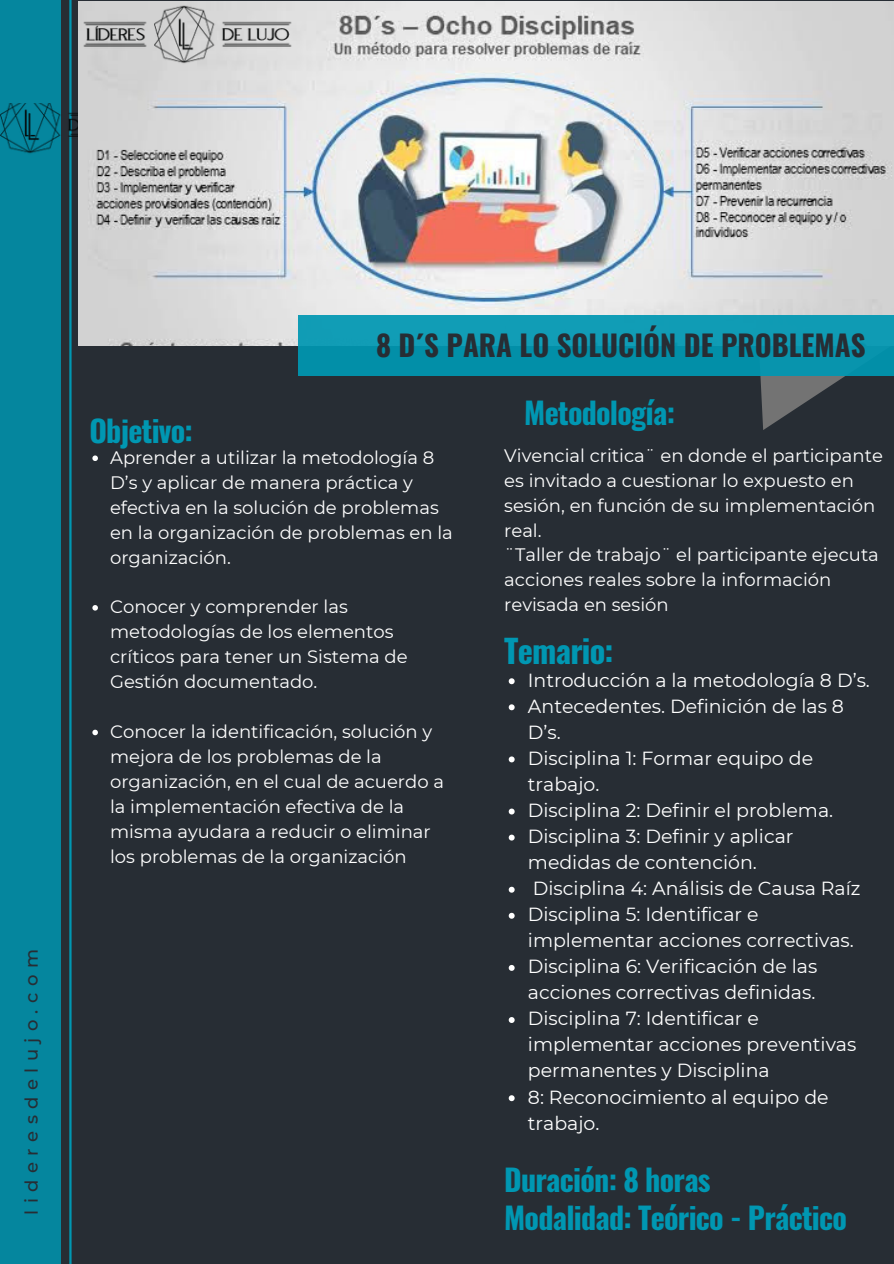
<style>
.page{position:relative;width:894px;height:1264px;background:#fff}
.page>*{position:absolute;margin:0;border:0;box-sizing:border-box;transform-origin:0 0}
.t1{font:700 32.25px "Oswald";letter-spacing:-.025em;color:#0097b2}
.t2{font:700 30px "Oswald";letter-spacing:-.025em;color:#0097b2}
.t3{font:700 28.95px "Oswald";color:#272d34}
.t4{font:18.9px/26.1px "Montserrat";color:#fff}
.t5{font:18px/24.9px "Montserrat";color:#fff}
.t6{font:500 18px "Montserrat";letter-spacing:.355em;color:#272d34}
</style>
<div class="page">
<div style="left:0;top:0;width:893px;height:1263px;background:#272d34"></div>
<hr style="left:69px;top:0;width:3px;height:1263px;background:#0097b2">
<div style="left:0;top:0;width:61px;height:1263px;background:#05869e"></div>
<svg style="left:760px;top:376px;width:85px;height:54px"></svg>
<img style="left:0;top:103px;width:78px;height:54px">
<img style="left:78px;top:2px;width:815px;height:343px">
<img style="left:78px;top:5px;width:225px;height:62px">
<div style="left:298px;top:315px;width:595px;height:61px;background:linear-gradient(to right,#0996af,#0b97b0)"></div>
<svg style="left:92px;top:455px;width:6px;height:6px"></svg>
<svg style="left:92px;top:605px;width:6px;height:5px"></svg>
<svg style="left:92px;top:729px;width:6px;height:6px"></svg>
<svg style="left:508px;top:678px;width:6px;height:6px"></svg>
<svg style="left:508px;top:704px;width:6px;height:6px"></svg>
<svg style="left:508px;top:756px;width:6px;height:6px"></svg>
<svg style="left:508px;top:808px;width:6px;height:6px"></svg>
<svg style="left:508px;top:834px;width:6px;height:6px"></svg>
<svg style="left:508px;top:886px;width:6px;height:6px"></svg>
<svg style="left:508px;top:912px;width:6px;height:6px"></svg>
<svg style="left:508px;top:965px;width:6px;height:5px"></svg>
<svg style="left:508px;top:1017px;width:6px;height:5px"></svg>
<svg style="left:508px;top:1095px;width:6px;height:6px"></svg>
<p class="t6" style="left:20px;top:1214px;width:267px;rotate:-90deg">lideresdelujo.com</p>
<p class="t3" style="left:376px;top:323px;width:491px">8 D´S PARA LO SOLUCIÓN DE PROBLEMAS</p>
<p class="t2" style="left:89px;top:407px;width:105px">Objetivo:</p>
<p class="t5" style="left:110px;top:445px;width:344px">Aprender a utilizar la metodología 8<br>D’s y aplicar de manera práctica y efectiva en la solución de problemas en la organización de problemas en la organización.</p>
<p class="t5" style="left:110px;top:594px;width:299px">Conocer y comprender las metodologías de los elementos críticos para tener un Sistema de<br>Gestión documentado.</p>
<p class="t5" style="left:110px;top:719px;width:335px">Conocer la identificación, solución y mejora de los problemas de la organización, en el cual de acuerdo a la implementación efectiva de la misma ayudara a reducir o eliminar los problemas de la organización</p>
<p class="t2" style="left:524px;top:389px;width:152px">Metodología:</p>
<p class="t5" style="left:504px;top:443px;width:380px">Vivencial critica¨ en donde el participante es invitado a cuestionar lo expuesto en sesión, en función de su implementación real.</p>
<p class="t5" style="left:504px;top:542px;width:376px">¨Taller de trabajo¨ el participante ejecuta acciones reales sobre la información revisada en sesión</p>
<p class="t1" style="left:504px;top:626px;width:111px">Temario:</p>
<p class="t4" style="left:527px;top:666px;width:343px">Introducción a la metodología 8 D’s.</p>
<p class="t4" style="left:527px;top:692px;width:317px">Antecedentes. Definición de las 8<br>D’s.</p>
<p class="t4" style="left:527px;top:745px;width:286px">Disciplina 1: Formar equipo de trabajo.</p>
<p class="t4" style="left:527px;top:797px;width:307px">Disciplina 2: Definir el problema.</p>
<p class="t4" style="left:527px;top:823px;width:267px">Disciplina 3: Definir y aplicar medidas de contención.</p>
<p class="t4" style="left:532px;top:875px;width:329px">Disciplina 4: Análisis de Causa Raíz</p>
<p class="t4" style="left:527px;top:901px;width:327px">Disciplina 5: Identificar e implementar acciones correctivas.</p>
<p class="t4" style="left:527px;top:953px;width:291px">Disciplina 6: Verificación de las acciones correctivas definidas.</p>
<p class="t4" style="left:527px;top:1005px;width:330px">Disciplina 7: Identificar e implementar acciones preventivas permanentes y Disciplina</p>
<p class="t4" style="left:527px;top:1083px;width:302px">8: Reconocimiento al equipo de trabajo.</p>
<p class="t2" style="left:504px;top:1156px;width:208px">Duración: 8 horas</p>
<p class="t2" style="left:504px;top:1194px;width:344px">Modalidad: Teórico - Práctico</p>
</div>
